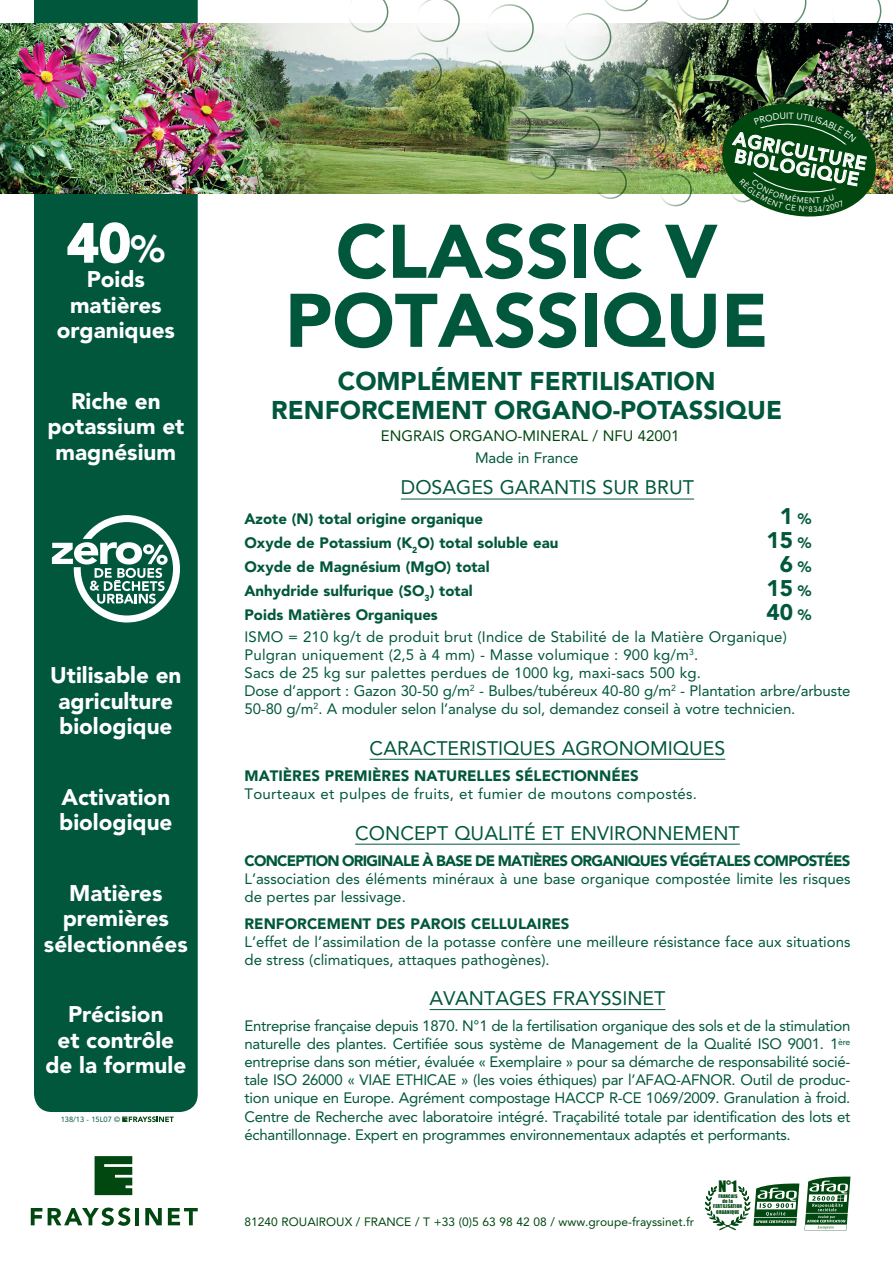
<style>
.page{position:relative;width:893px;height:1263px;background:#fff}
.page>*{position:absolute;margin:0;border:0;box-sizing:border-box;transform-origin:0 0}
.t1{font:900 75px/69px "Avenir LT Std";color:#00573c;text-align:center}
.t2{font:900 54px "Avenir LT Std";color:#fff}
.t3{font:900 25.5px/28.5px "Avenir LT Std";color:#00573c;text-align:center}
.t4{font:900 22.5px/25.5px "Avenir LT Std";color:#fff;text-align:center}
.t5{font:900 22.5px "Avenir LT Std";color:#00573c}
.t6{font:19.5px "Avenir LT Std";color:#00573c}
.t7{font:800 18.6px "Avenir LT Std";color:#fff}
.t8{font:15px/18px "Avenir LT Std";color:#00573c}
.t9{font:900 15px "Avenir LT Std";color:#00573c}
.t10{font:900 15px "Avenir LT Std";letter-spacing:-.05em;color:#00573c}
.t11{font:15px "Avenir LT Std";letter-spacing:.02em;color:#00573c}
.t12{font:15px "Avenir LT Std";color:#004710}
.t13{font:14.7px "Impact";color:#004710}
.t14{font:12px "Avenir LT Std";color:#004710}
.t15{font:9.15px "Avenir LT Std";color:#fff}
.t16{font:7.95px "Avenir LT Std";color:#fff}
.t17{font:7.5px "Avenir LT Std";color:#00573c}
.t18{font:4.8px/5.4px "Impact";letter-spacing:.03em;color:#004710;text-align:center}
.t19{font:4.65px "Impact";letter-spacing:.03em;color:#004710}
.s1{font-size:37.5px}
.s2{font-size:15px}
</style>
<div class="page">
<hr style="left:401px;top:499px;width:293px;height:1px;background:#00573c">
<hr style="left:370px;top:759px;width:355px;height:1px;background:#00573c">
<hr style="left:355px;top:844px;width:385px;height:1px;background:#00573c">
<hr style="left:430px;top:1009px;width:235px;height:1px;background:#00573c">
<div style="left:34px;top:0;width:164px;height:1112px;background:#00573c"></div>
<svg style="left:67px;top:222px;width:64px;height:42px;background:#2f7660"></svg>
<svg style="left:122px;top:1116px;width:52px;height:6px"></svg>
<svg style="left:52px;top:515px;width:128px;height:107px"></svg>
<img style="left:0;top:23px;width:403px;height:171px">
<svg style="left:347px;top:0;width:42px;height:33px"></svg>
<svg style="left:95px;top:1156px;width:37px;height:39px"></svg>
<svg style="left:31px;top:1208px;width:11px;height:17px"></svg>
<svg style="left:48px;top:1207px;width:82px;height:19px"></svg>
<hr style="left:136px;top:1208px;width:3px;height:17px;background:#004710">
<svg style="left:145px;top:1208px;width:17px;height:17px"></svg>
<svg style="left:168px;top:1208px;width:30px;height:17px"></svg>
<svg style="left:705px;top:1176px;width:145px;height:54px"></svg>
<img style="left:403px;top:0;width:490px;height:217px">
<h2 class="t2" style="left:67px;top:210px;width:99px">40<span class="s1">%</span></h2>
<h3 class="t4" style="left:57px;top:267px;width:120px">Poids matières organiques</h3>
<h3 class="t4" style="left:47px;top:388px;width:139px">Riche en potassium et magnésium</h3>
<h3 class="t4" style="left:50px;top:663px;width:133px">Utilisable en agriculture biologique</h3>
<h3 class="t4" style="left:59px;top:784px;width:115px;text-align:left">Activation biologique</h3>
<h3 class="t4" style="left:44px;top:880px;width:145px">Matières premières sélectionnées</h3>
<h3 class="t4" style="left:45px;top:1002px;width:142px">Précision<br>et contrôle de la formule</h3>
<p class="t17" style="left:61px;top:1115px;width:61px">138/13 - 15L07 ©</p>
<p class="t15" style="left:786px;top:111px;width:4px">I</p>
<p class="t7" style="left:736px;top:127px;width:136px;rotate:11deg">AGRICULTURE</p>
<p class="t7" style="left:737px;top:145px;width:128px;rotate:11deg">BIOLOGIQUE</p>
<h1 class="t1" style="left:285px;top:217px;width:485px">CLASSIC V<br>POTASSIQUE</h1>
<h3 class="t3" style="left:271px;top:367px;width:512px">COMPLÉMENT FERTILISATION<br>RENFORCEMENT ORGANO-POTASSIQUE</h3>
<p class="t12" style="left:381px;top:427px;width:300px">ENGRAIS ORGANO-MINERAL / NFU 42001</p>
<p class="t8" style="left:475px;top:449px;width:105px">Made in France</p>
<p class="t16" style="left:808px;top:205px;width:6px">8</p>
<h3 class="t6" style="left:401px;top:476px;width:295px">DOSAGES GARANTIS SUR BRUT</h3>
<p class="t9" style="left:244px;top:510px;width:240px">Azote (N) total origine organique</p>
<h3 class="t5" style="left:780px;top:502px;width:33px">1 <span class="s2">%</span></h3>
<p class="t9" style="left:244px;top:534px;width:315px">Oxyde de Potassium (K<sub>2</sub>O) total soluble eau</p>
<h3 class="t5" style="left:766px;top:526px;width:47px">15 <span class="s2">%</span></h3>
<p class="t9" style="left:244px;top:558px;width:247px">Oxyde de Magnésium (MgO) total</p>
<h3 class="t5" style="left:780px;top:550px;width:33px">6 <span class="s2">%</span></h3>
<p class="t9" style="left:244px;top:582px;width:230px">Anhydride sulfurique (SO<sub>3</sub>) total</p>
<h3 class="t5" style="left:766px;top:574px;width:47px">15 <span class="s2">%</span></h3>
<p class="t9" style="left:244px;top:606px;width:195px">Poids Matières Organiques</p>
<h3 class="t5" style="left:766px;top:598px;width:47px">40 <span class="s2">%</span></h3>
<p class="t8" style="left:244px;top:628px;width:607px">ISMO = 210 kg/t de produit brut (Indice de Stabilité de la Matière Organique)<br>Pulgran uniquement (2,5 à 4 mm) - Masse volumique : 900 kg/m<sup>3</sup>.<br>Sacs de 25 kg sur palettes perdues de 1000 kg, maxi-sacs 500 kg.<br>Dose d’apport : Gazon 30-50 g/m<sup>2</sup> - Bulbes/tubéreux 40-80 g/m<sup>2</sup> - Plantation arbre/arbuste 50-80 g/m<sup>2</sup>. A moduler selon l’analyse du sol, demandez conseil à votre technicien.</p>
<h3 class="t6" style="left:370px;top:736px;width:357px">CARACTERISTIQUES AGRONOMIQUES</h3>
<p class="t9" style="left:244px;top:767px;width:396px">MATIÈRES PREMIÈRES NATURELLES SÉLECTIONNÉES</p>
<p class="t11" style="left:244px;top:785px;width:454px">Tourteaux et pulpes de fruits, et fumier de moutons compostés.</p>
<h3 class="t6" style="left:355px;top:821px;width:386px">CONCEPT QUALITÉ ET ENVIRONNEMENT</h3>
<p class="t10" style="left:244px;top:852px;width:607px">CONCEPTION ORIGINALE À BASE DE MATIÈRES ORGANIQUES VÉGÉTALES COMPOSTÉES</p>
<p class="t8" style="left:244px;top:870px;width:607px">L’association des éléments minéraux à une base organique compostée limite les risques de pertes par lessivage.</p>
<p class="t9" style="left:244px;top:914px;width:326px">RENFORCEMENT DES PAROIS CELLULAIRES</p>
<p class="t8" style="left:244px;top:932px;width:607px">L’effet de l’assimilation de la potasse confère une meilleure résistance face aux situations de stress (climatiques, attaques pathogènes).</p>
<h3 class="t6" style="left:430px;top:987px;width:237px">AVANTAGES FRAYSSINET</h3>
<p class="t8" style="left:244px;top:1017px;width:607px;text-align:justify">Entreprise française depuis 1870. N°1 de la fertilisation organique des sols et de la stimulation naturelle des plantes. Certifiée sous système de Management de la Qualité ISO 9001. 1<sup>ère </sup>entreprise dans son métier, évaluée « Exemplaire » pour sa démarche de responsabilité socié&shy;tale ISO 26000 « VIAE ETHICAE » (les voies éthiques) par l’AFAQ-AFNOR. Outil de produc&shy;tion unique en Europe. Agrément compostage HACCP R-CE 1069/2009. Granulation à froid.<br>Centre de Recherche avec laboratoire intégré. Traçabilité totale par identification des lots et échantillonnage. Expert en programmes environnementaux adaptés et performants.</p>
<p class="t14" style="left:244px;top:1214px;width:451px">81240 ROUAIROUX / FRANCE / T +33 (0)5 63 98 42 08 / www.groupe-frayssinet.fr</p>
<p class="t13" style="left:718px;top:1177px;width:20px">N°1</p>
<p class="t19" style="left:718px;top:1193px;width:21px">FRANCAIS</p>
<p class="t18" style="left:713px;top:1198px;width:30px">de la<br>FERTILISATION<br>ORGANIQUE</p>
</div>
